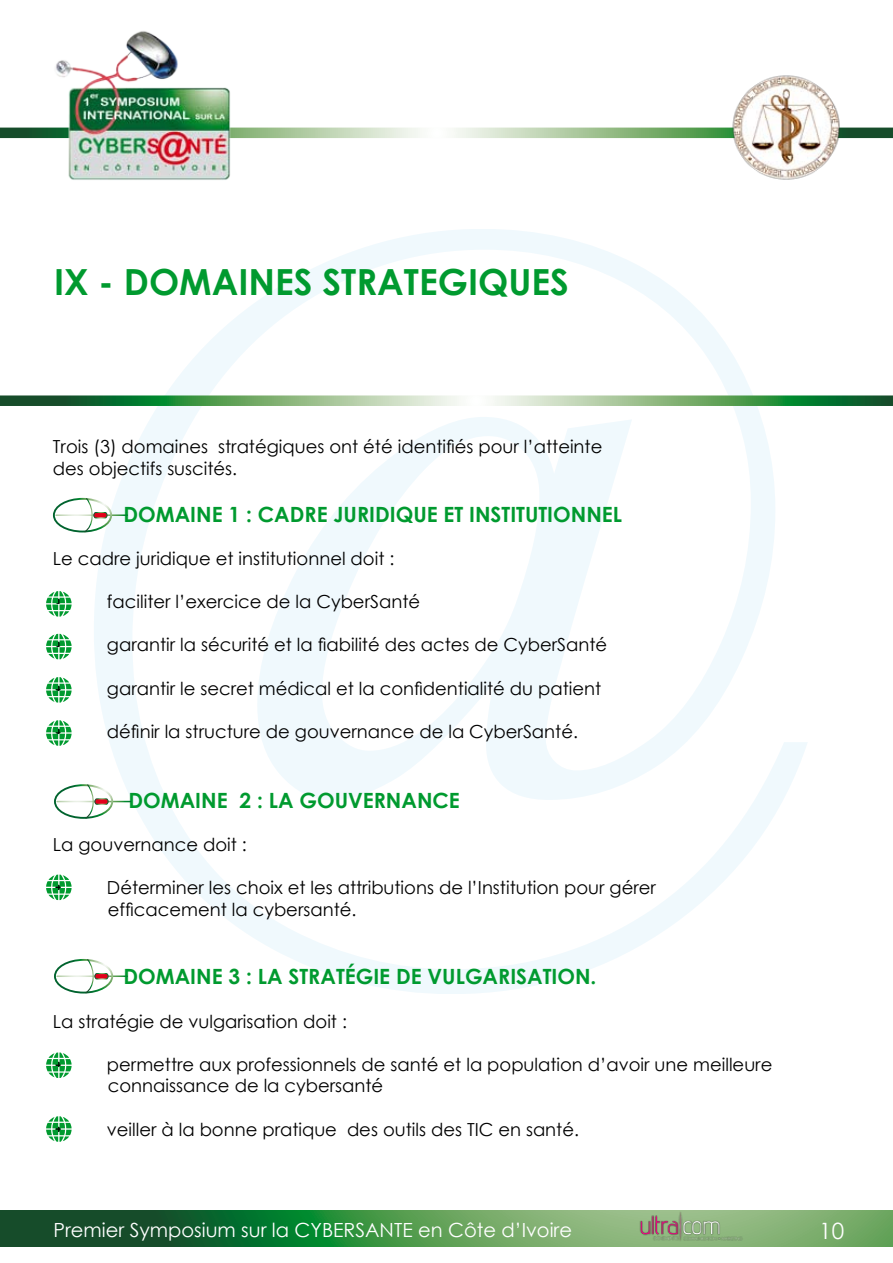
<style>
.page{position:relative;width:893px;height:1263px;background:#fff}
.page>*{position:absolute;margin:0;border:0;box-sizing:border-box;transform-origin:0 0}
.t1{font:840.75px "Times New Roman";color:#009ee0}
.t2{font:700 36px "Century Gothic";color:#009a2f}
.t3{font:22.5px "Century Gothic";color:#fff}
.t4{font:700 21px "Century Gothic";color:#009a2f}
.t5{font:19.5px "Century Gothic";color:#fff}
.t6{font:18px/21.6px "Century Gothic";color:#000}
</style>
<div class="page">
<svg style="left:0;top:1210px;width:893px;height:37px;background:#45884c"></svg>
<img style="left:629px;top:1210px;width:122px;height:37px">
<svg style="left:0;top:128px;width:893px;height:10px;background:#a4c29e"></svg>
<svg style="left:0;top:395px;width:893px;height:11px;background:#75aa7a"></svg>
<img style="left:712px;top:75px;width:147px;height:105px">
<img style="left:23px;top:31px;width:238px;height:149px">
<div style="left:53px;top:498px;width:59px;height:34px;border:2px solid #fff;border-radius:50%"></div>
<svg style="left:83px;top:497px;width:25px;height:36px"></svg>
<div style="left:54px;top:784px;width:59px;height:35px;border:2px solid #fff;border-radius:50%"></div>
<svg style="left:84px;top:784px;width:25px;height:35px"></svg>
<div style="left:54px;top:959px;width:59px;height:34px;border:2px solid #fff;border-radius:50%"></div>
<svg style="left:84px;top:959px;width:25px;height:35px"></svg>
<svg style="left:46px;top:591px;width:26px;height:26px"></svg>
<svg style="left:46px;top:634px;width:26px;height:25px"></svg>
<svg style="left:46px;top:677px;width:26px;height:26px"></svg>
<svg style="left:46px;top:720px;width:26px;height:26px"></svg>
<svg style="left:46px;top:874px;width:26px;height:26px"></svg>
<svg style="left:46px;top:1052px;width:26px;height:26px"></svg>
<svg style="left:46px;top:1116px;width:26px;height:26px"></svg>
<h1 class="t1" style="left:54px;top:-34px;width:776px">@</h1>
<h2 class="t2" style="left:54px;top:254px;width:216px">IX - DOMAINES</h2>
<h2 class="t2" style="left:323px;top:254px;width:20px">STRATE</h2>
<h2 class="t2" style="left:438px;top:254px;width:91px">GIQUES</h2>
<p class="t6" style="left:53px;top:436px;width:551px">Trois (3) domaines stratégiques ont été identifiés pour l’atteinte des objectifs suscités.</p>
<p class="t4" style="left:123px;top:498px;width:258px">DOMAINE 1 : CADRE JURIDIQ</p>
<p class="t4" style="left:413px;top:498px;width:210px">UE ET INSTITUTIONNEL</p>
<p class="t6" style="left:53px;top:547px;width:343px">Le cadre juridique et institutionnel doit :</p>
<p class="t6" style="left:53px;top:590px;width:369px">• faciliter l’exercice de la CyberSanté</p>
<p class="t6" style="left:53px;top:634px;width:556px">• garantir la sécurité et la fiabilité des actes de CyberSanté</p>
<p class="t6" style="left:53px;top:677px;width:550px">• garantir le secret médical et la confidentialité du patient</p>
<p class="t6" style="left:53px;top:720px;width:527px">• définir la structure de gouvernance de la CyberSanté.</p>
<p class="t4" style="left:128px;top:784px;width:333px">DOMAINE 2 : LA GOUVERNANCE</p>
<p class="t6" style="left:53px;top:833px;width:195px">La gouvernance doit :</p>
<p class="t6" style="left:108px;top:877px;width:550px;text-indent:-55px">• Déterminer les choix et les attributions de l’Institution pour gérer efficacement la cybersanté.</p>
<p class="t4" style="left:123px;top:961px;width:474px">DOMAINE 3 : LA STRATÉGI E DE VULGARISATION.</p>
<p class="t6" style="left:53px;top:1010px;width:296px">La stratégie de vulgarisation doit :</p>
<p class="t6" style="left:108px;top:1053px;width:666px;text-indent:-55px">• permettre aux professionnels de santé et la population d’avoir une meilleure connaissance de la cybersanté</p>
<p class="t6" style="left:53px;top:1118px;width:528px">• veiller à la bonne pratique des outils des TIC en santé.</p>
<p class="t5" style="left:54px;top:1216px;width:520px">Premier Symposium sur la CYBERSANTE en Côte d’Ivoire</p>
<p class="t3" style="left:819px;top:1215px;width:26px">10</p>
</div>
